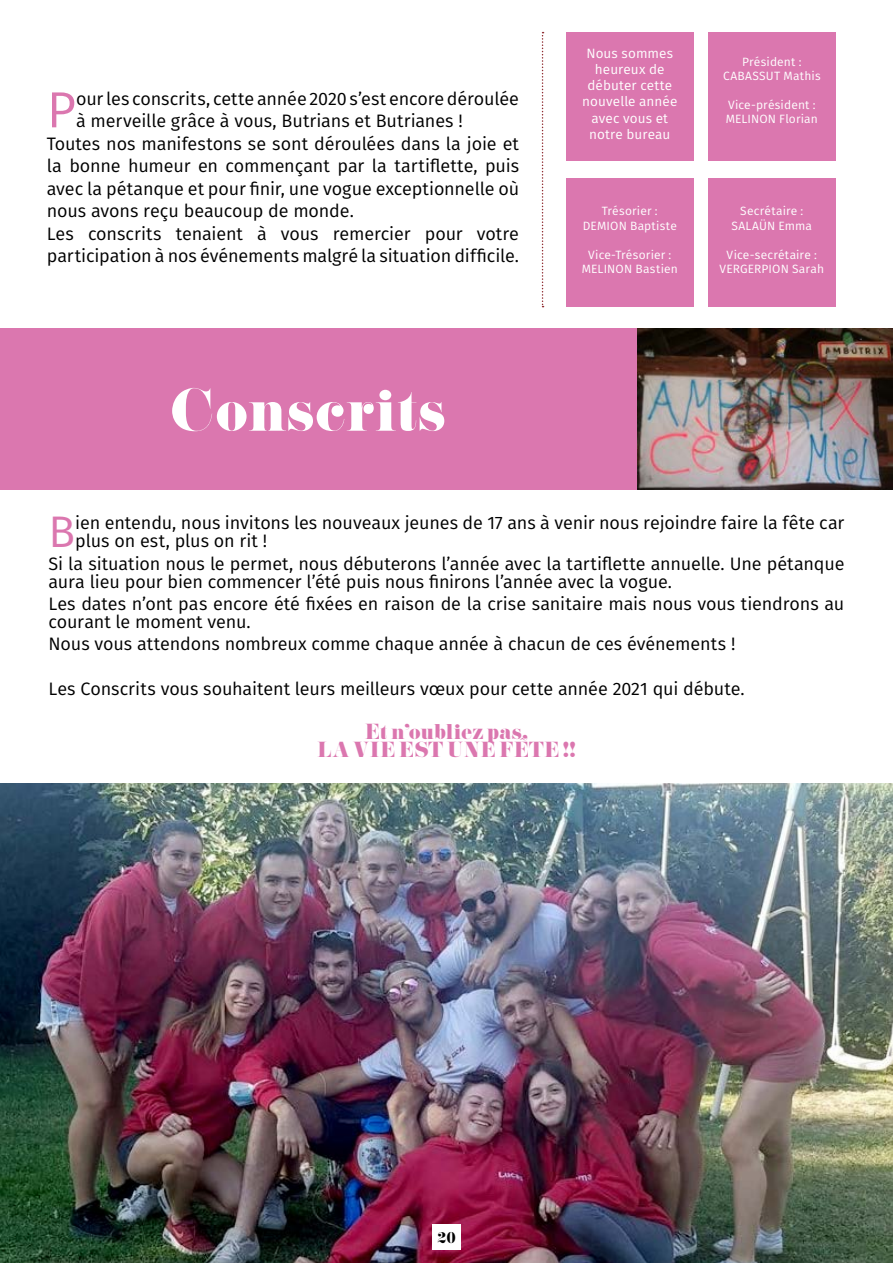
<style>
.page{position:relative;width:893px;height:1263px;background:#fff}
.page>*{position:absolute;margin:0;border:0;box-sizing:border-box;transform-origin:0 0}
.t1{font:54px "Pistilli";color:#fff}
.t2{font:50.7px "Fira Sans";color:#db77af}
.t3{font:44.1px "Fira Sans";color:#db77af}
.t4{font:19.5px/18px "Pistilli";letter-spacing:.01em;color:#db77af;text-align:center}
.t5{font:18px/18px "Fira Sans";letter-spacing:-.005em;color:#000}
.t6{font:15px "Pistilli";color:#000}
.t7{font:13.5px/16.2px "Fira Sans";letter-spacing:.01em;color:#fff;text-align:center}
.t8{font:12px/14.4px "Fira Sans";letter-spacing:.015em;color:#fff;text-align:center}
</style>
<div class="page">
<div style="left:0;top:328px;width:637px;height:162px;background:#db77af"></div>
<img style="left:637px;top:328px;width:256px;height:162px">
<img style="left:0;top:783px;width:893px;height:480px">
<div style="left:566px;top:32px;width:128px;height:129px;background:#db77af"></div>
<div style="left:566px;top:179px;width:128px;height:128px;background:#db77af"></div>
<div style="left:708px;top:32px;width:128px;height:129px;background:#db77af"></div>
<div style="left:708px;top:179px;width:128px;height:128px;background:#db77af"></div>
<svg style="left:542px;top:32px;width:2px;height:275px"></svg>
<div style="left:432px;top:1225px;width:29px;height:25px;background:#fff"></div>
<h2 class="t2" style="left:47px;top:72px;width:31px">P</h2>
<p class="t5" style="left:76px;top:89px;width:444px">our les conscrits, cette année 2020 s’est encore déroulée</p>
<p class="t5" style="left:76px;top:112px;width:388px">à merveille grâce à vous, Butrians et Butrianes !</p>
<p class="t5" style="left:47px;top:134px;width:474px">Toutes nos manifestons se sont déroulées dans la joie et</p>
<p class="t5" style="left:47px;top:157px;width:474px">la bonne humeur en commençant par la tartiflette, puis</p>
<p class="t5" style="left:47px;top:179px;width:474px">avec la pétanque et pour finir, une vogue exceptionnelle où</p>
<p class="t5" style="left:47px;top:202px;width:309px">nous avons reçu beaucoup de monde.</p>
<p class="t5" style="left:47px;top:224px;width:474px">Les conscrits tenaient à vous remercier pour votre</p>
<p class="t5" style="left:47px;top:247px;width:474px">participation à nos événements malgré la situation difficile.</p>
<h1 class="t1" style="left:170px;top:375px;width:278px">Conscrits</h1>
<p class="t7" style="left:582px;top:45px;width:97px">Nous sommes heureux de débuter cette nouvelle année avec vous et notre bureau</p>
<p class="t8" style="left:583px;top:204px;width:96px">Trésorier :<br>DEMION Baptiste</p>
<p class="t8" style="left:582px;top:247px;width:98px">Vice-Trésorier :<br>MELINON Bastien</p>
<p class="t8" style="left:723px;top:54px;width:99px">Président :<br>CABASSUT Mathis</p>
<p class="t8" style="left:726px;top:97px;width:94px;text-align:left">Vice-président :<br>MELINON Florian</p>
<p class="t8" style="left:731px;top:204px;width:82px">Secrétaire :<br>SALAÜN Emma</p>
<p class="t8" style="left:719px;top:247px;width:106px">Vice-secrétaire :<br>VERGERPION Sarah</p>
<h3 class="t3" style="left:49px;top:499px;width:28px">B</h3>
<p class="t5" style="left:75px;top:514px;width:771px">ien entendu, nous invitons les nouveaux jeunes de 17 ans à venir nous rejoindre faire la fête car plus on est, plus on rit !</p>
<p class="t5" style="left:49px;top:554px;width:797px">Si la situation nous le permet, nous débuterons l’année avec la tartiflette annuelle. Une pétanque aura lieu pour bien commencer l’été puis nous finirons l’année avec la vogue.</p>
<p class="t5" style="left:49px;top:594px;width:797px">Les dates n’ont pas encore été fixées en raison de la crise sanitaire mais nous vous tiendrons au courant le moment venu.</p>
<p class="t5" style="left:49px;top:634px;width:688px">Nous vous attendons nombreux comme chaque année à chacun de ces événements !</p>
<p class="t5" style="left:49px;top:679px;width:698px">Les Conscrits vous souhaitent leurs meilleurs vœux pour cette année 2021 qui débute.</p>
<p class="t4" style="left:317px;top:722px;width:260px">Et n’oubliez pas,<br>LA VIE EST UNE FÊTE !!</p>
<p class="t6" style="left:437px;top:1228px;width:20px">20</p>
<p class="t6" style="left:437px;top:1234px;width:20px">20</p>
</div>
